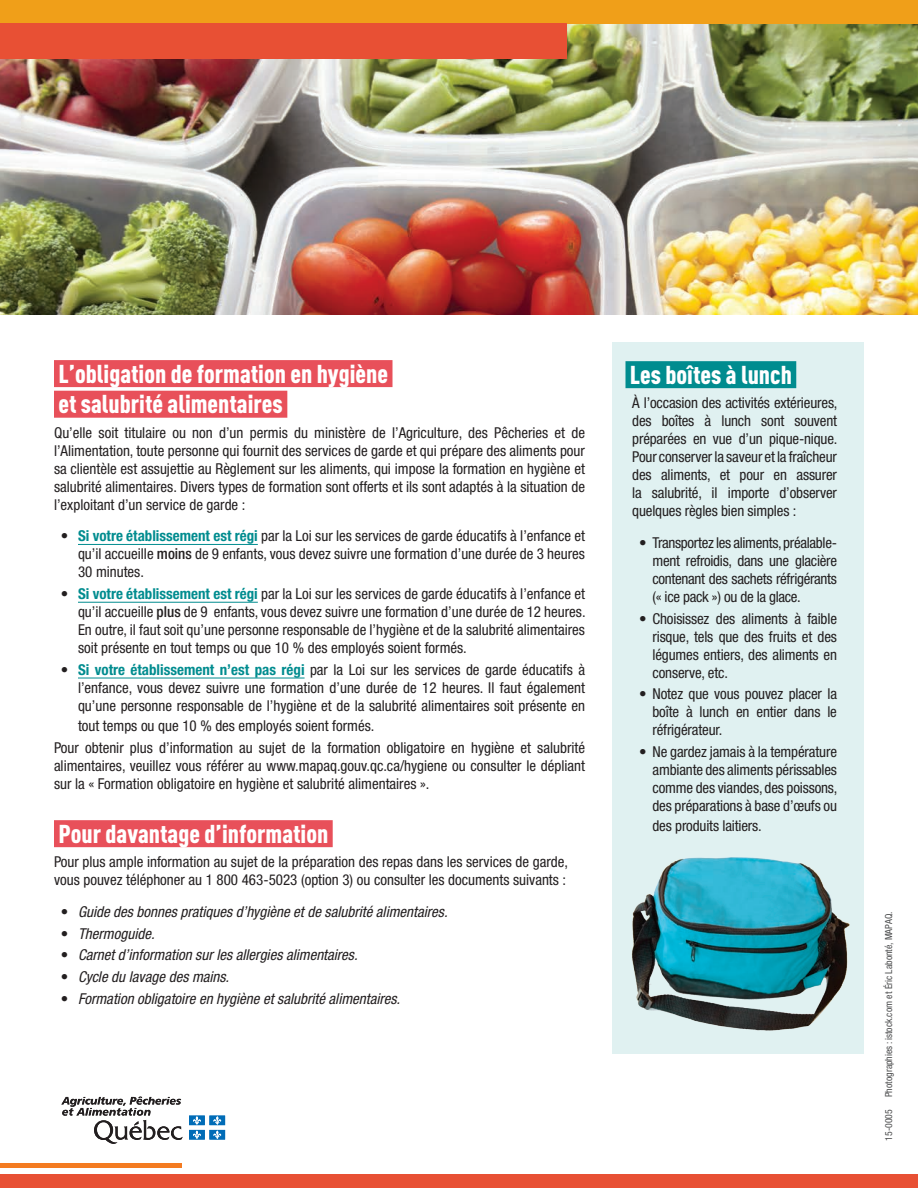
<style>
.page{position:relative;width:918px;height:1188px;background:#fff}
.page>*{position:absolute;margin:0;border:0;box-sizing:border-box;transform-origin:0 0}
.H2_-_bande_encadré{font:900 condensed 25.5px/30.6px "DINOT";color:#fff}
.t1{font:condensed 15px/18px "Helvetica Neue";color:#231f20;text-align:justify}
.t2{font:italic condensed 15px "Helvetica Neue";color:#231f20}
.t3{font:condensed 9.75px "Helvetica Neue";color:#4b4c4d}
.s1{font-weight:700;color:#008c8f}
.s2{font-weight:500}
.s3{font-style:normal}
</style>
<div class="page">
<div style="left:612px;top:342px;width:252px;height:711px;background:#e0f1f1"></div>
<img style="left:631px;top:857px;width:219px;height:174px">
<img style="left:0;top:23px;width:918px;height:291px">
<div style="left:54px;top:360px;width:339px;height:27px;background:#e8505a"></div>
<div style="left:54px;top:391px;width:233px;height:27px;background:#e8505a"></div>
<hr style="left:78px;top:544px;width:180px;height:1px;background:#008c8f">
<hr style="left:78px;top:602px;width:180px;height:1px;background:#008c8f">
<hr style="left:78px;top:678px;width:227px;height:1px;background:#008c8f">
<div style="left:0;top:0;width:918px;height:23px;background:#f09f19"></div>
<div style="left:0;top:23px;width:567px;height:35px;background:#e85034"></div>
<img style="left:66px;top:1096px;width:160px;height:44px">
<svg style="left:61px;top:1097px;width:122px;height:47px"></svg>
<img style="left:189px;top:1116px;width:16px;height:9px">
<img style="left:209px;top:1116px;width:16px;height:9px">
<img style="left:189px;top:1130px;width:16px;height:10px">
<svg style="left:193px;top:1116px;width:8px;height:23px"></svg>
<img style="left:209px;top:1130px;width:16px;height:10px">
<svg style="left:213px;top:1116px;width:9px;height:23px"></svg>
<div style="left:0;top:1174px;width:918px;height:14px;background:#e85034"></div>
<hr style="left:0;top:1163px;width:181px;height:4px;background:#f47b21">
<div style="left:626px;top:361px;width:170px;height:27px;background:#008c8f"></div>
<div style="left:54px;top:820px;width:279px;height:27px;background:#e8505a"></div>
<h2 class="H2_-_bande_encadré" style="left:58px;top:358px;width:331px">L’obligation de formation en hygiène et salubrité alimentaires</h2>
<p class="t1" style="left:54px;top:424px;width:533px">Qu’elle soit titulaire ou non d’un permis du ministère de l’Agriculture, des Pêcheries et de l’Alimentation, toute personne qui fournit des services de garde et qui prépare des aliments pour sa clientèle est assujettie au Règlement sur les aliments, qui impose la formation en hygiène et salubrité alimentaires. Divers types de formation sont offerts et ils sont adaptés à la situation de l’exploitant d’un service de garde :</p>
<p class="t1" style="left:78px;top:527px;width:509px;text-indent:-17px">• <span class="s1">Si votre établissement est régi</span> par la Loi sur les services de garde éducatifs à l’enfance et qu’il accueille <span class="s2">moins</span> de 9 enfants, vous devez suivre une formation d’une durée de 3 heures 30 minutes.</p>
<p class="t1" style="left:78px;top:585px;width:509px;text-indent:-17px">• <span class="s1">Si votre établissement est régi</span> par la Loi sur les services de garde éducatifs à l’enfance et qu’il accueille <span class="s2">plus</span> de 9 enfants, vous devez suivre une formation d’une durée de 12 heures.<br>En outre, il faut soit qu’une personne responsable de l’hygiène et de la salubrité alimentaires soit présente en tout temps ou que 10 % des employés soient formés.</p>
<p class="t1" style="left:78px;top:661px;width:509px;text-indent:-17px">• <span class="s1">Si votre établissement n’est pas régi</span> par la Loi sur les services de garde éducatifs à l’enfance, vous devez suivre une formation d’une durée de 12 heures. Il faut également qu’une personne responsable de l’hygiène et de la salubrité alimentaires soit présente en</p>
<p class="t1" style="left:78px;top:716px;width:298px">tout temps ou que 10 % des employés soient formés.</p>
<p class="t1" style="left:54px;top:738px;width:533px">Pour obtenir plus d’information au sujet de la formation obligatoire en hygiène et salubrité alimentaires, veuillez vous référer au www.mapaq.gouv.qc.ca/hygiene ou consulter le dépliant sur la « Formation obligatoire en hygiène et salubrité alimentaires ».</p>
<h2 class="H2_-_bande_encadré" style="left:58px;top:818px;width:272px">Pour davantage d’information</h2>
<p class="t1" style="left:54px;top:853px;width:516px">Pour plus ample information au sujet de la préparation des repas dans les services de garde, vous pouvez téléphoner au 1 800 463-5023 (option 3) ou consulter les documents suivants :</p>
<p class="t2" style="left:61px;top:903px;width:388px"><span class="s3">•</span> Guide des bonnes pratiques d’hygiène et de salubrité alimentaires.</p>
<p class="t2" style="left:61px;top:925px;width:95px"><span class="s3">•</span> Thermoguide.</p>
<p class="t2" style="left:61px;top:947px;width:298px"><span class="s3">•</span> Carnet d’information sur les allergies alimentaires.</p>
<p class="t2" style="left:61px;top:968px;width:170px"><span class="s3">•</span> Cycle du lavage des mains.</p>
<p class="t2" style="left:61px;top:990px;width:341px"><span class="s3">•</span> Formation obligatoire en hygiène et salubrité alimentaires.</p>
<p class="H2_-_bande_encadré" style="left:630px;top:359px;width:164px">Les boîtes à lunch</p>
<p class="t1" style="left:632px;top:394px;width:207px">À l’occasion des activités extérieures, des boîtes à lunch sont souvent préparées en vue d’un pique-nique.<br>Pour conserver la saveur et la fraîcheur des aliments, et pour en assurer la salubrité, il importe d’observer quelques règles bien simples :</p>
<p class="t1" style="left:652px;top:534px;width:186px;text-indent:-14px">• Transportez les aliments, préalable&shy;ment refroidis, dans une glacière contenant des sachets réfrigérants (« ice pack ») ou de la glace.</p>
<p class="t1" style="left:652px;top:609px;width:186px;text-indent:-14px">• Choisissez des aliments à faible risque, tels que des fruits et des légumes entiers, des aliments en conserve, etc.</p>
<p class="t1" style="left:652px;top:685px;width:186px;text-indent:-14px">• Notez que vous pouvez placer la boîte à lunch en entier dans le réfrigérateur.</p>
<p class="t1" style="left:652px;top:743px;width:187px;text-indent:-14px">• Ne gardez jamais à la température ambiante des aliments périssables comme des viandes, des poissons, des préparations à base d’œufs ou</p>
<p class="t1" style="left:652px;top:817px;width:111px">des produits laitiers.</p>
<p class="t3" style="left:883px;top:1141px;width:231px;rotate:-90deg">15-0005 Photographies : istock.com et Éric Labonté, MAPAQ.</p>
</div>
